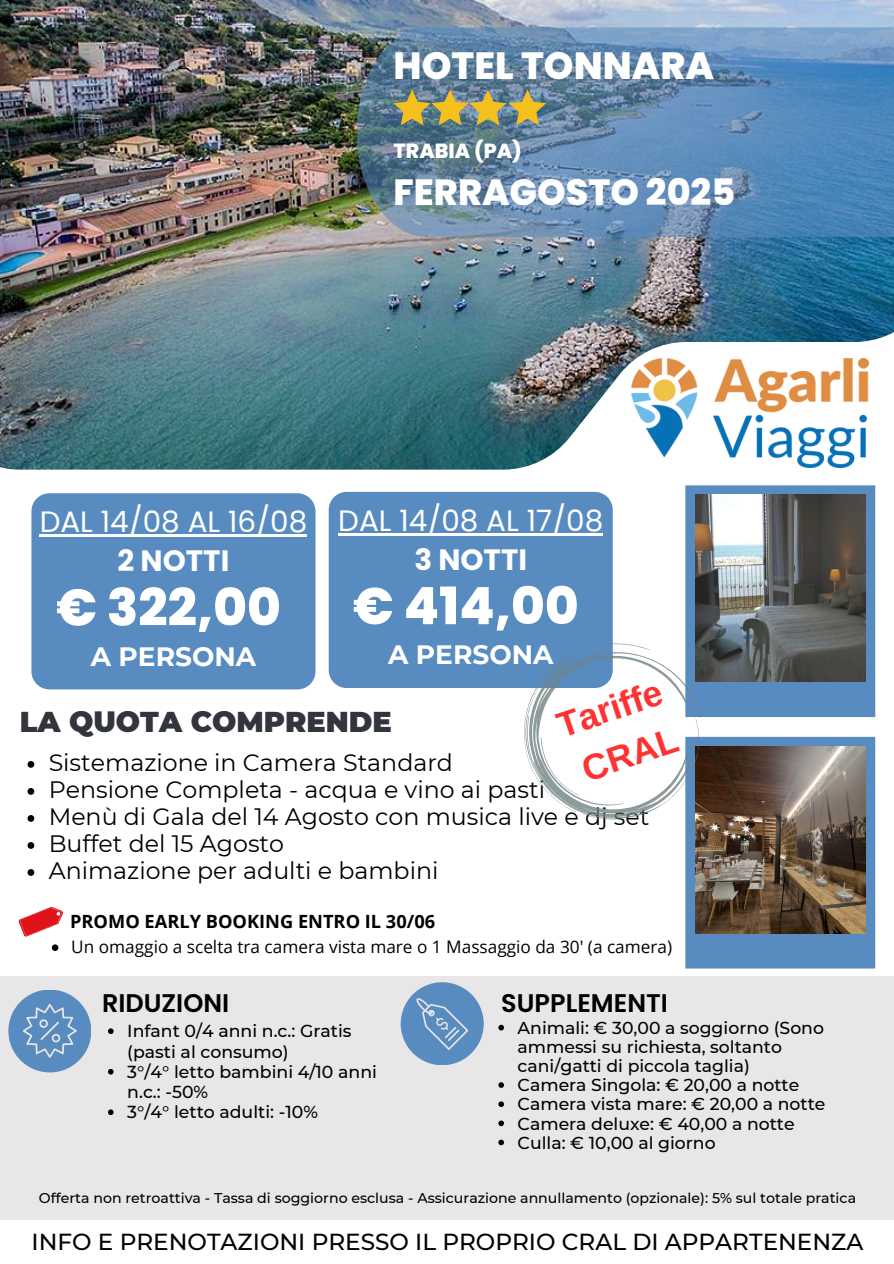
<style>
.page{position:relative;width:894px;height:1264px;background:#fff}
.page>*{position:absolute;margin:0;border:0;box-sizing:border-box;transform-origin:0 0}
.t1{font:800 51.45px "Poppins";color:#fff}
.t2{font:800 37.95px "Poppins";color:#fff}
.t3{font:800 36.45px "Poppins";color:#fff}
.t4{font:700 35.55px/49.5px "Arimo";color:#ff3131}
.t5{font:29.4px "Poppins";color:#fff}
.t6{font:700 29.4px "Poppins";color:#fff}
.t7{font:900 28.65px "Montserrat";color:#32353e}
.t8{font:700 26.55px "Montserrat";color:#fff}
.t9{font:600 25.5px "Poppins";color:#000}
.t10{font:23.7px "Montserrat";color:#000}
.t11{font:500 23.1px "Montserrat";color:#000}
.t12{font:800 20.4px "Poppins";color:#fff}
.t13{font:700 18.15px "Open Sans";color:#000}
.t14{font:500 17.25px/19.2px "Montserrat";color:#000}
.t15{font:17.25px "Open Sans";color:#000}
.t16{font:500 14.1px "Montserrat";color:#000}
</style>
<div class="page">
<img style="left:0;top:0;width:893px;height:469px">
<div style="left:31px;top:493px;width:284px;height:196px;background:#588cc0"></div>
<div style="left:0;top:976px;width:893px;height:244px;background:#e8e6e6"></div>
<svg style="left:356px;top:27px;width:537px;height:210px;background:#6088ad"></svg>
<svg style="left:393px;top:89px;width:153px;height:36px;background:#999767"></svg>
<svg style="left:498px;top:1024px;width:6px;height:6px"></svg>
<svg style="left:498px;top:1082px;width:6px;height:5px"></svg>
<svg style="left:498px;top:1101px;width:6px;height:5px"></svg>
<svg style="left:498px;top:1120px;width:6px;height:6px"></svg>
<svg style="left:498px;top:1139px;width:6px;height:6px"></svg>
<svg style="left:28px;top:761px;width:6px;height:6px"></svg>
<svg style="left:28px;top:788px;width:6px;height:6px"></svg>
<svg style="left:28px;top:815px;width:6px;height:6px"></svg>
<svg style="left:28px;top:842px;width:6px;height:6px"></svg>
<svg style="left:28px;top:869px;width:6px;height:6px"></svg>
<hr style="left:40px;top:534px;width:267px;height:2px;background:#fff">
<img style="left:631px;top:358px;width:237px;height:109px">
<svg style="left:108px;top:1028px;width:6px;height:6px"></svg>
<svg style="left:108px;top:1068px;width:6px;height:6px"></svg>
<svg style="left:108px;top:1109px;width:6px;height:6px"></svg>
<div style="left:400px;top:982px;width:83px;height:83px;background:#588cc0;border-radius:50%"></div>
<svg style="left:416px;top:998px;width:52px;height:51px"></svg>
<div style="left:8px;top:989px;width:83px;height:83px;background:#588cc0;border-radius:50%"></div>
<svg style="left:23px;top:1004px;width:54px;height:53px"></svg>
<div style="left:328px;top:492px;width:181px;height:196px;background:#588cc0"></div>
<hr style="left:338px;top:533px;width:265px;height:2px;background:#fff">
<svg style="left:18px;top:906px;width:45px;height:31px"></svg>
<svg style="left:52px;top:944px;width:6px;height:6px"></svg>
<svg style="left:509px;top:485px;width:366px;height:483px"></svg>
<h4 class="t2" style="left:393px;top:40px;width:322px">HOTEL TONNARA</h4>
<p class="t12" style="left:393px;top:137px;width:130px">TRABIA (PA)</p>
<h4 class="t3" style="left:393px;top:167px;width:343px">FERRAGOSTO 2025</h4>
<p class="t5" style="left:40px;top:501px;width:269px">DAL 14/08 AL 16/08</p>
<p class="t6" style="left:117px;top:540px;width:113px">2 NOTTI</p>
<h1 class="t1" style="left:56px;top:571px;width:226px">€ 322,00</h1>
<h3 class="t8" style="left:91px;top:640px;width:167px">A PERSONA</h3>
<p class="t5" style="left:338px;top:499px;width:266px">DAL 14/08 AL 17/08</p>
<p class="t6" style="left:414px;top:539px;width:114px">3 NOTTI</p>
<p class="t1" style="left:353px;top:570px;width:227px">€ 414,00</p>
<p class="t8" style="left:388px;top:638px;width:167px">A PERSONA</p>
<p class="t4" style="left:550px;top:703px;width:110px;rotate:-19deg">Tariffe<br>CRAL</p>
<p class="t7" style="left:20px;top:704px;width:373px">LA QUOTA COMPRENDE</p>
<p class="t10" style="left:49px;top:748px;width:405px">Sistemazione in Camera Standard</p>
<h5 class="t10" style="left:49px;top:775px;width:497px">Pensione Completa - acqua e vino ai pasti</h5>
<h4 class="t10" style="left:49px;top:802px;width:602px">Menù di Gala del 14 Agosto con musica live e dj set</h4>
<h1 class="t10" style="left:49px;top:829px;width:237px">Buffet del 15 Agosto</h1>
<h4 class="t10" style="left:49px;top:856px;width:391px">Animazione per adulti e bambini</h4>
<p class="t13" style="left:70px;top:908px;width:366px">PROMO EARLY BOOKING ENTRO IL 30/06</p>
<h6 class="t15" style="left:71px;top:934px;width:602px">Un omaggio a scelta tra camera vista mare o 1 Massaggio da 30' (a camera)</h6>
<p class="t9" style="left:102px;top:985px;width:129px">RIDUZIONI</p>
<p class="t14" style="left:127px;top:1021px;width:226px;line-height:20.2px">Infant 0/4 anni n.c.: Gratis (pasti al consumo)</p>
<p class="t14" style="left:127px;top:1061px;width:251px;line-height:20.2px">3°/4° letto bambini 4/10 anni n.c.: -50%</p>
<p class="t14" style="left:127px;top:1102px;width:192px">3°/4° letto adulti: -10%</p>
<p class="t9" style="left:501px;top:985px;width:168px">SUPPLEMENTI</p>
<p class="t14" style="left:517px;top:1018px;width:308px">Animali: € 30,00 a soggiorno (Sono ammessi su richiesta, soltanto cani/gatti di piccola taglia)</p>
<p class="t14" style="left:517px;top:1075px;width:283px">Camera Singola: € 20,00 a notte</p>
<h2 class="t14" style="left:517px;top:1094px;width:309px">Camera vista mare: € 20,00 a notte</h2>
<p class="t14" style="left:517px;top:1113px;width:278px">Camera deluxe: € 40,00 a notte</p>
<p class="t14" style="left:517px;top:1132px;width:199px">Culla: € 10,00 al giorno</p>
<h4 class="t16" style="left:39px;top:1189px;width:818px">Offerta non retroattiva - Tassa di soggiorno esclusa - Assicurazione annullamento (opzionale): 5% sul totale pratica</h4>
<h5 class="t11" style="left:32px;top:1227px;width:833px">INFO E PRENOTAZIONI PRESSO IL PROPRIO CRAL DI APPARTENENZA</h5>
</div>
